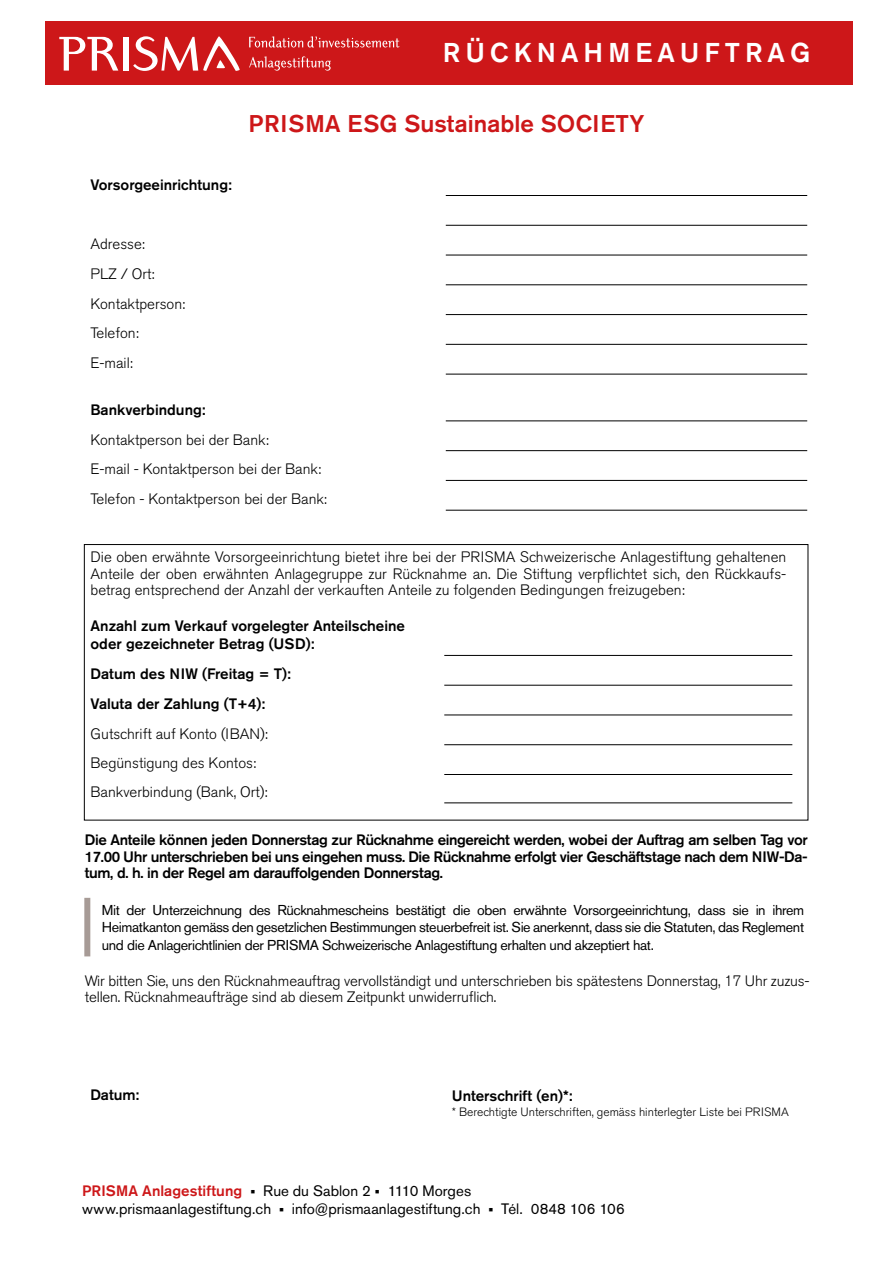
<style>
.page{position:relative;width:893px;height:1263px;background:#fff}
.page>*{position:absolute;margin:0;border:0;box-sizing:border-box;transform-origin:0 0}
.t1{font:500 27px "Akzidenz Grotesk BE";color:#fff}
.t2{font:500 24px "Akzidenz Grotesk BE";color:#cd1719}
.t3{font:300 15px/29.7px "Akzidenz Grotesk BE";color:#000}
.t4{font:500 15px/16.5px "Akzidenz Grotesk BE";color:#000}
.t5{font:15px/18px "Akzidenz Grotesk BE";color:#000}
.t6{font:14.25px/18px "Akzidenz Grotesk BE";letter-spacing:-.025em;color:#000;text-align:justify}
.t7{font:300 12px "Akzidenz Grotesk BE";color:#000}
.s1{font-weight:500;color:#cd1719}
</style>
<div class="page">
<div style="left:84px;top:898px;width:6px;height:58px;background:#a79b96"></div>
<hr style="left:446px;top:195px;width:361px;height:1px;background:#000">
<hr style="left:446px;top:225px;width:361px;height:1px;background:#000">
<hr style="left:446px;top:255px;width:361px;height:1px;background:#000">
<hr style="left:446px;top:285px;width:361px;height:1px;background:#000">
<hr style="left:446px;top:314px;width:361px;height:1px;background:#000">
<hr style="left:446px;top:344px;width:361px;height:1px;background:#000">
<hr style="left:446px;top:374px;width:361px;height:1px;background:#000">
<hr style="left:446px;top:421px;width:361px;height:1px;background:#000">
<hr style="left:446px;top:450px;width:361px;height:1px;background:#000">
<hr style="left:446px;top:480px;width:361px;height:1px;background:#000">
<hr style="left:446px;top:510px;width:361px;height:1px;background:#000">
<hr style="left:444px;top:655px;width:348px;height:1px;background:#000">
<hr style="left:444px;top:685px;width:348px;height:1px;background:#000">
<hr style="left:444px;top:715px;width:348px;height:1px;background:#000">
<hr style="left:444px;top:744px;width:348px;height:1px;background:#000">
<hr style="left:444px;top:774px;width:348px;height:1px;background:#000">
<hr style="left:444px;top:803px;width:348px;height:1px;background:#000">
<div style="left:45px;top:21px;width:808px;height:64px;background:#cd1719"></div>
<svg style="left:59px;top:37px;width:59px;height:34px"></svg>
<div style="left:123px;top:37px;width:5px;height:34px;background:#fff"></div>
<svg style="left:133px;top:36px;width:107px;height:35px"></svg>
<svg style="left:249px;top:36px;width:150px;height:12px"></svg>
<svg style="left:249px;top:56px;width:82px;height:15px"></svg>
<h1 class="t1" style="left:443px;top:36px;width:369px">R Ü C K N A H M E A U F T R A G</h1>
<p class="t4" style="left:90px;top:176px;width:143px">Vorsorgeeinrichtung:</p>
<h2 class="t2" style="left:249px;top:109px;width:397px">PRISMA ESG Sustainable SOCIETY</h2>
<p class="t3" style="left:90px;top:229px;width:97px">Adresse:<br>PLZ / Ort:<br>Kontaktperson:<br>Telefon:<br>E-mail:</p>
<p class="t4" style="left:90px;top:401px;width:117px">Bankverbindung:</p>
<p class="t3" style="left:90px;top:425px;width:238px">Kontaktperson bei der Bank:<br>E-mail - Kontaktperson bei der Bank:<br>Telefon - Kontaktperson bei der Bank:</p>
<p class="t3" style="left:91px;top:549px;width:697px;line-height:16.5px;text-align:justify">Die oben erwähnte Vorsorgeeinrichtung bietet ihre bei der PRISMA Schweizerische Anlagestiftung gehaltenen Anteile der oben erwähnten Anlagegruppe zur Rücknahme an. Die Stiftung verpflichtet sich, den Rückkaufs&shy;betrag entsprechend der Anzahl der verkauften Anteile zu folgenden Bedingungen freizugeben:</p>
<p class="t4" style="left:91px;top:617px;width:316px;line-height:18px">Anzahl zum Verkauf vorgelegter Anteilscheine oder gezeichneter Betrag (USD):</p>
<p class="t4" style="left:91px;top:659px;width:202px;line-height:29.7px">Datum des NIW (Freitag = T):<br>Valuta der Zahlung (T+4):</p>
<p class="t3" style="left:91px;top:719px;width:179px">Gutschrift auf Konto (IBAN):<br>Begünstigung des Kontos:</p>
<p class="t3" style="left:91px;top:777px;width:179px">Bankverbindung (Bank, Ort):</p>
<p class="t4" style="left:85px;top:831px;width:724px;text-align:justify">Die Anteile können jeden Donnerstag zur Rücknahme eingereicht werden, wobei der Auftrag am selben Tag vor 17.00 Uhr unterschrieben bei uns eingehen muss. Die Rücknahme erfolgt vier Geschäftstage nach dem NIW-Da&shy;tum, d. h. in der Regel am darauffolgenden Donnerstag.</p>
<p class="t6" style="left:102px;top:900px;width:704px">Mit der Unterzeichnung des Rücknahmescheins bestätigt die oben erwähnte Vorsorgeeinrichtung, dass sie in ihrem Heimatkanton gemäss den gesetzlichen Bestimmungen steuerbefreit ist. Sie anerkennt, dass sie die Statuten, das Reglement und die Anlagerichtlinien der PRISMA Schweizerische Anlagestiftung erhalten und akzeptiert hat.</p>
<p class="t3" style="left:85px;top:972px;width:726px;line-height:16.5px">Wir bitten Sie, uns den Rücknahmeauftrag vervollständigt und unterschrieben bis spätestens Donnerstag, 17 Uhr zuzus&shy;tellen. Rücknahmeaufträge sind ab diesem Zeitpunkt unwiderruflich.</p>
<p class="t4" style="left:90px;top:1086px;width:51px">Datum:</p>
<p class="t4" style="left:452px;top:1087px;width:122px">Unterschrift (en)*:</p>
<p class="t7" style="left:452px;top:1105px;width:339px">* Berechtigte Unterschriften, gemäss hinterlegter Liste bei PRISMA</p>
<p class="t5" style="left:82px;top:1181px;width:544px"><span class="s1">PRISMA Anlagestiftung</span> • Rue du Sablon 2 • 1110 Morges www.prismaanlagestiftung.ch • info@prismaanlagestiftung.ch • Tél. 0848 106 106</p>
</div>
